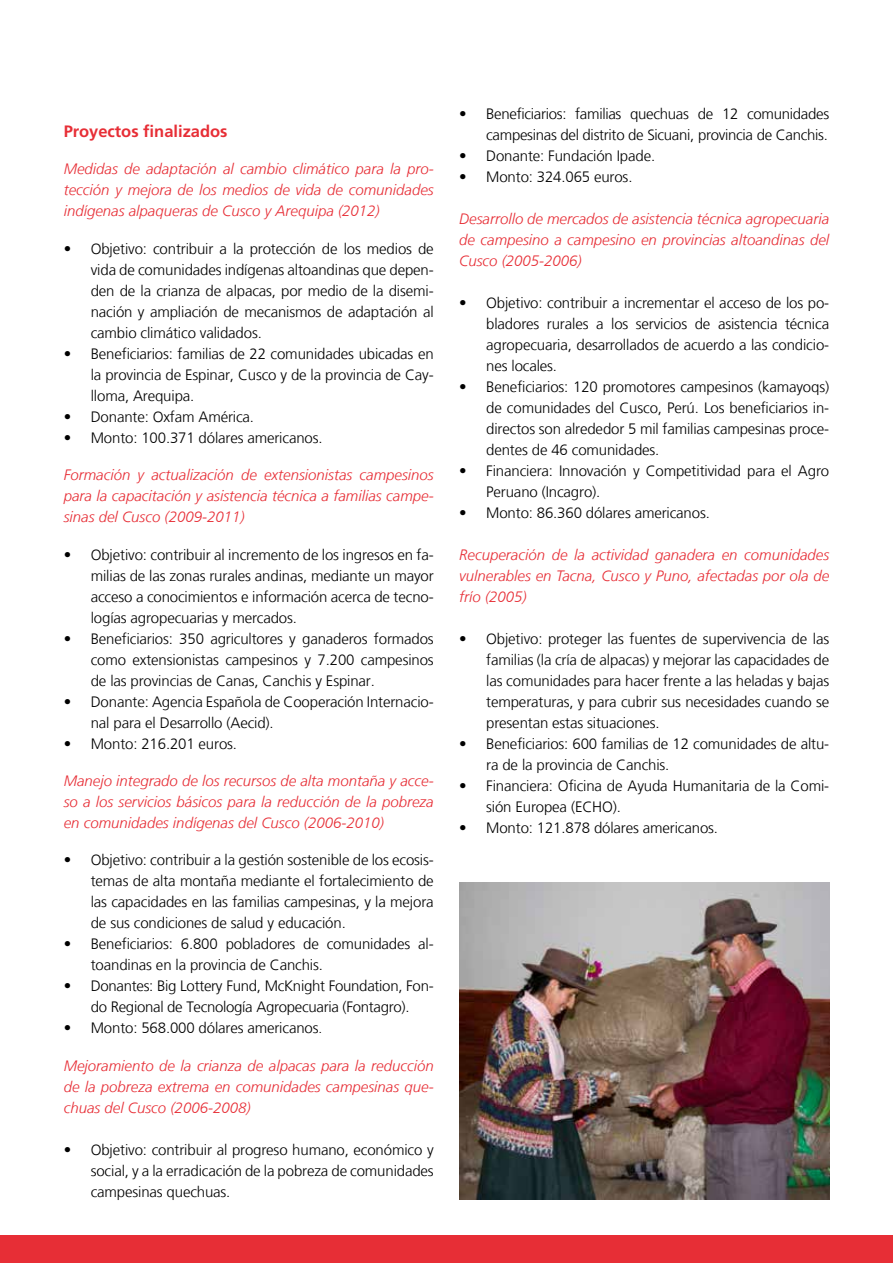
<style>
.page{position:relative;width:893px;height:1263px;background:#fff}
.page>*{position:absolute;margin:0;border:0;box-sizing:border-box;transform-origin:0 0}
.t1{font:700 16.5px "Frutiger";color:#e72e36}
.t2{font:300 15px/21px "Frutiger LT";letter-spacing:-.01em;color:#000;text-align:justify}
.t3{font:italic 300 15px/21px "Frutiger LT";color:#e72e36;text-align:justify}
.s1{font-size:13.5px}
</style>
<div class="page">
<div style="left:0;top:1235px;width:893px;height:28px;background:#e72e36"></div>
<img style="left:459px;top:882px;width:370px;height:317px">
<p class="t1" style="left:64px;top:121px;width:165px">Proyectos finalizados</p>
<p class="t3" style="left:64px;top:159px;width:371px">Medidas de adaptación al cambio climático para la pro&shy;tección y mejora de los medios de vida de comunidades indígenas alpaqueras de Cusco y Arequipa (2012)</p>
<p class="t2" style="left:91px;top:238px;width:344px;text-indent:-27px">• Objetivo: contribuir a la protección de los medios de vida de comunidades indígenas altoandinas que depen&shy;den de la crianza de alpacas, por medio de la disemi&shy;nación y ampliación de mecanismos de adaptación al cambio climático validados.</p>
<p class="t2" style="left:91px;top:343px;width:344px;text-indent:-27px">• Beneficiarios: familias de 22 comunidades ubicadas en la provincia de Espinar, Cusco y de la provincia de Cay&shy;lloma, Arequipa.</p>
<p class="t2" style="left:64px;top:406px;width:192px">• Donante: Oxfam América.</p>
<p class="t2" style="left:64px;top:427px;width:260px">• Monto: 100.371 dólares americanos.</p>
<p class="t3" style="left:64px;top:465px;width:371px">Formación y actualización de extensionistas campesinos para la capacitación y asistencia técnica a familias campe&shy;sinas del Cusco (2009-2011)</p>
<p class="t2" style="left:91px;top:544px;width:344px;text-indent:-27px">• Objetivo: contribuir al incremento de los ingresos en fa&shy;milias de las zonas rurales andinas, mediante un mayor acceso a conocimientos e información acerca de tecno&shy;logías agropecuarias y mercados.</p>
<p class="t2" style="left:91px;top:628px;width:344px;text-indent:-27px">• Beneficiarios: 350 agricultores y ganaderos formados como extensionistas campesinos y 7.200 campesinos de las provincias de Canas, Canchis y Espinar.</p>
<p class="t2" style="left:91px;top:691px;width:344px;text-indent:-27px">• Donante: Agencia Española de Cooperación Internacio&shy;nal para el Desarrollo (Aecid).</p>
<p class="t2" style="left:64px;top:733px;width:175px">• Monto: 216.201 euros.</p>
<p class="t3" style="left:64px;top:771px;width:371px">Manejo integrado de los recursos de alta montaña y acce&shy;so a los servicios básicos para la reducción de la pobreza en comunidades indígenas del Cusco (2006-2010)</p>
<p class="t2" style="left:91px;top:850px;width:344px;text-indent:-27px">• Objetivo: contribuir a la gestión sostenible de los ecosis&shy;temas de alta montaña mediante el fortalecimiento de las capacidades en las familias campesinas, y la mejora de sus condiciones de salud y educación.</p>
<p class="t2" style="left:91px;top:934px;width:344px;text-indent:-27px">• Beneficiarios: 6.800 pobladores de comunidades al&shy;toandinas en la provincia de Canchis.</p>
<p class="t2" style="left:64px;top:976px;width:371px;text-align:center">• Donantes: Big Lottery Fund, McKnight Foundation, Fon&shy;do Regional de Tecnología Agropecuaria (Fontagro).</p>
<p class="t2" style="left:64px;top:1018px;width:260px">• Monto: 568.000 dólares americanos<span class="s1">.</span></p>
<p class="t3" style="left:64px;top:1055px;width:371px">Mejoramiento de la crianza de alpacas para la reducción de la pobreza extrema en comunidades campesinas que&shy;chuas del Cusco (2006-2008)</p>
<p class="t2" style="left:91px;top:1139px;width:344px;text-indent:-27px">• Objetivo: contribuir al progreso humano, económico y social, y a la erradicación de la pobreza de comunidades campesinas quechuas.</p>
<p class="t2" style="left:459px;top:104px;width:371px;text-align:right">• Beneficiarios: familias quechuas de 12 comunidades campesinas del distrito de Sicuani, provincia de Canchis.</p>
<p class="t2" style="left:459px;top:146px;width:197px">• Donante: Fundación Ipade.</p>
<p class="t2" style="left:459px;top:167px;width:175px">• Monto: 324.065 euros.</p>
<p class="t3" style="left:459px;top:209px;width:371px">Desarrollo de mercados de asistencia técnica agropecuaria de campesino a campesino en provincias altoandinas del Cusco (2005-2006)</p>
<p class="t2" style="left:486px;top:293px;width:344px;text-indent:-27px">• Objetivo: contribuir a incrementar el acceso de los po&shy;bladores rurales a los servicios de asistencia técnica agropecuaria, desarrollados de acuerdo a las condicio&shy;nes locales.</p>
<p class="t2" style="left:486px;top:377px;width:344px;text-indent:-27px">• Beneficiarios: 120 promotores campesinos (kamayoqs) de comunidades del Cusco, Perú. Los beneficiarios in&shy;directos son alrededor 5 mil familias campesinas proce&shy;dentes de 46 comunidades.</p>
<p class="t2" style="left:486px;top:461px;width:344px;text-indent:-27px">• Financiera: Innovación y Competitividad para el Agro<br>Peruano (Incagro).</p>
<p class="t2" style="left:459px;top:503px;width:252px">• Monto: 86.360 dólares americanos.</p>
<p class="t3" style="left:459px;top:545px;width:371px">Recuperación de la actividad ganadera en comunidades vulnerables en Tacna, Cusco y Puno, afectadas por ola de frío (2005)</p>
<p class="t2" style="left:486px;top:629px;width:344px;text-indent:-27px">• Objetivo: proteger las fuentes de supervivencia de las familias (la cría de alpacas) y mejorar las capacidades de las comunidades para hacer frente a las heladas y bajas temperaturas, y para cubrir sus necesidades cuando se presentan estas situaciones.</p>
<p class="t2" style="left:486px;top:734px;width:344px;text-indent:-27px">• Beneficiarios: 600 familias de 12 comunidades de altu&shy;ra de la provincia de Canchis.</p>
<p class="t2" style="left:486px;top:776px;width:344px;text-indent:-27px">• Financiera: Oficina de Ayuda Humanitaria de la Comi&shy;sión Europea (ECHO).</p>
<p class="t2" style="left:459px;top:818px;width:260px">• Monto: 121.878 dólares americanos.</p>
</div>
